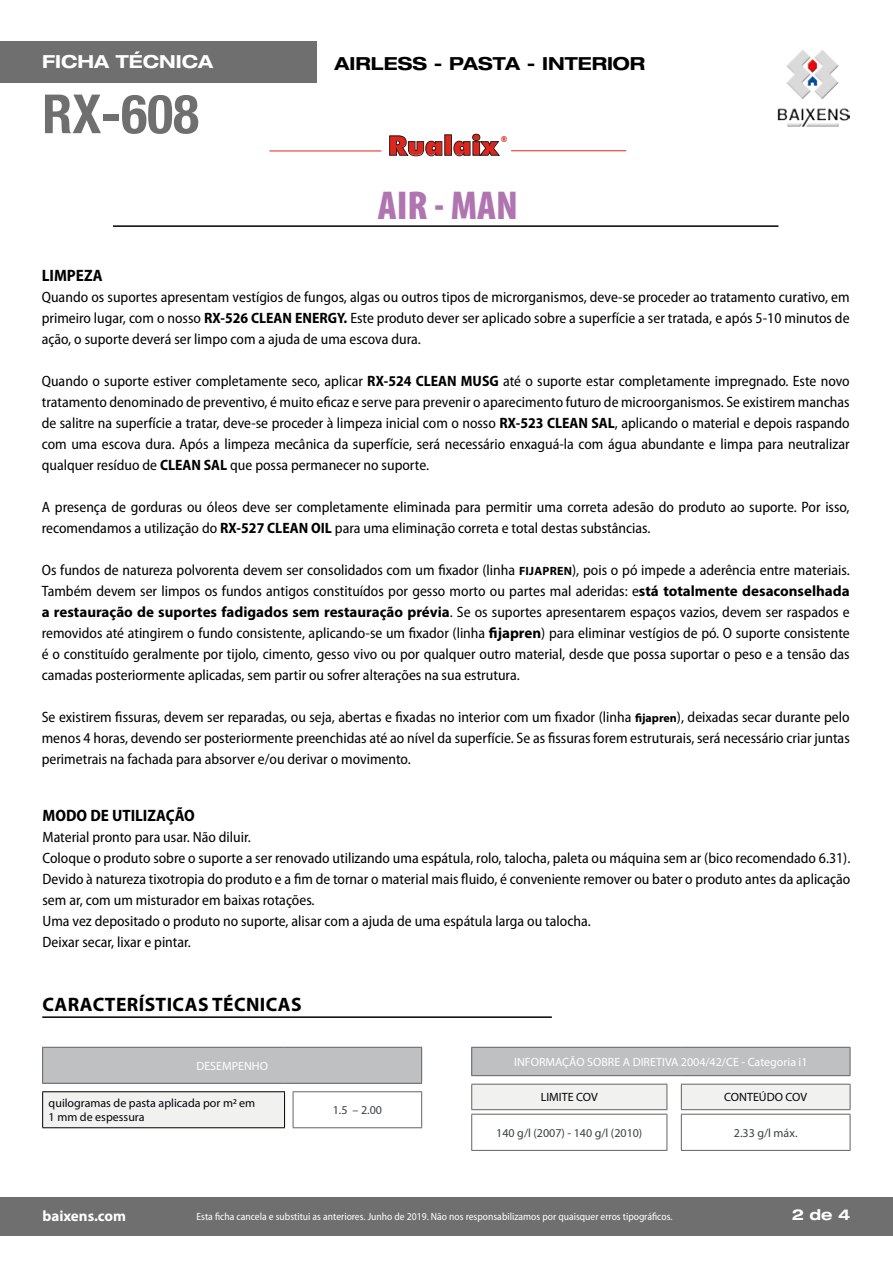
<style>
.page{position:relative;width:893px;height:1263px;background:#fff}
.page>*{position:absolute;margin:0;border:0;box-sizing:border-box;transform-origin:0 0}
.t1{font:700 condensed 54px "Helvetica Neue LT Com";color:#706f6f}
.t2{font:900 condensed 40.5px "Myriad Pro";color:#b075b0}
.t3{font:900 27px "Futura BT";color:#e1251b}
.t4{font:700 19.5px "Myriad Pro";letter-spacing:.02em;color:#000}
.t5{font:700 expanded 18px "Helvetica Neue LT Pro";color:#000}
.t6{font:700 expanded 18px "Helvetica Neue LT Pro";color:#fff}
.t7{font:700 semi-condensed 16.5px "Myriad Pro";color:#000}
.t8{font:semi-condensed 15px/21px "Myriad Pro";color:#000;text-align:justify}
.t9{font:700 15px "Myriad Pro";color:#fff}
.t10{font:700 expanded 15px "Helvetica Neue LT Pro";color:#fff}
.t11{font:12px/14.4px "Myriad Pro";color:#01040a}
.t12{font:12px "Myriad Pro";color:#fff}
.t13{font:12px "Myriad Pro";color:#384044}
.t14{font:semi-condensed 10.5px "Myriad Pro";color:#fff}
.t15{font:900 8.1px "Futura BT";color:#e1251b}
.s1{font-weight:700}
.s2{font-weight:700;font-stretch:normal;font-size:12px}
.s3{font-weight:700;font-stretch:normal}
</style>
<div class="page">
<div style="left:0;top:1196px;width:893px;height:39px;background:#706f6f"></div>
<div style="left:0;top:42px;width:316px;height:41px;background:#706f6f"></div>
<hr style="left:113px;top:225px;width:665px;height:2px;background:#000">
<div style="left:43px;top:1047px;width:379px;height:36px;background:#bec0c2"></div>
<div style="left:43px;top:1092px;width:242px;height:36px;background:#f1f1f0"></div>
<hr style="left:42px;top:1047px;width:243px;height:1px;background:#646363">
<hr style="left:42px;top:1048px;width:1px;height:35px;background:#646363">
<hr style="left:293px;top:1047px;width:129px;height:1px;background:#646363">
<hr style="left:421px;top:1048px;width:1px;height:35px;background:#646363">
<hr style="left:42px;top:1083px;width:243px;height:1px;background:#646363">
<hr style="left:293px;top:1083px;width:129px;height:1px;background:#646363">
<hr style="left:293px;top:1091px;width:129px;height:1px;background:#646363">
<hr style="left:293px;top:1092px;width:1px;height:35px;background:#646363">
<hr style="left:421px;top:1092px;width:1px;height:35px;background:#646363">
<hr style="left:293px;top:1127px;width:129px;height:1px;background:#646363">
<hr style="left:42px;top:1091px;width:243px;height:1px;background:#000">
<hr style="left:42px;top:1092px;width:1px;height:35px;background:#000">
<hr style="left:284px;top:1092px;width:1px;height:35px;background:#000">
<hr style="left:42px;top:1127px;width:243px;height:1px;background:#000">
<div style="left:472px;top:1047px;width:378px;height:29px;background:#bec0c2"></div>
<hr style="left:471px;top:1047px;width:196px;height:1px;background:#646363">
<svg style="left:471px;top:1048px;width:1px;height:27px"></svg>
<svg style="left:667px;top:1047px;width:14px;height:1px"></svg>
<hr style="left:681px;top:1047px;width:169px;height:1px;background:#646363">
<svg style="left:850px;top:1048px;width:1px;height:27px"></svg>
<hr style="left:471px;top:1075px;width:196px;height:1px;background:#646363">
<svg style="left:667px;top:1075px;width:14px;height:1px"></svg>
<hr style="left:681px;top:1075px;width:169px;height:1px;background:#646363">
<svg style="left:471px;top:1084px;width:380px;height:26px"></svg>
<hr style="left:471px;top:1109px;width:196px;height:1px;background:#646363">
<hr style="left:681px;top:1109px;width:169px;height:1px;background:#646363">
<hr style="left:471px;top:1114px;width:196px;height:1px;background:#646363">
<hr style="left:471px;top:1114px;width:1px;height:36px;background:#646363">
<hr style="left:667px;top:1114px;width:1px;height:36px;background:#646363">
<hr style="left:681px;top:1114px;width:169px;height:1px;background:#646363">
<hr style="left:681px;top:1114px;width:1px;height:36px;background:#646363">
<hr style="left:850px;top:1114px;width:1px;height:36px;background:#646363">
<hr style="left:471px;top:1150px;width:196px;height:1px;background:#646363">
<hr style="left:681px;top:1150px;width:169px;height:1px;background:#646363">
<hr style="left:42px;top:1016px;width:510px;height:2px;background:#000">
<hr style="left:511px;top:150px;width:115px;height:1px;background:#e1251b">
<hr style="left:269px;top:151px;width:112px;height:1px;background:#e1251b">
<svg style="left:389px;top:136px;width:53px;height:20px"></svg>
<div style="left:445px;top:135px;width:7px;height:20px;border:1px solid #282024"></div>
<svg style="left:454px;top:134px;width:45px;height:22px"></svg>
<img style="left:777px;top:50px;width:72px;height:77px">
<p class="t6" style="left:42px;top:50px;width:172px">FICHA TÉCNICA</p>
<h1 class="t1" style="left:42px;top:82px;width:158px">RX-608</h1>
<p class="t5" style="left:334px;top:52px;width:312px">AIRLESS - PASTA - INTERIOR</p>
<h3 class="t3" style="left:388px;top:129px;width:112px">Rualaix</h3>
<p class="t15" style="left:501px;top:134px;width:8px">®</p>
<h2 class="t2" style="left:378px;top:183px;width:142px">AIR - MAN</h2>
<p class="t7" style="left:42px;top:266px;width:62px">LIMPEZA</p>
<p class="t8" style="left:42px;top:287px;width:809px">Quando os suportes apresentam vestígios de fungos, algas ou outros tipos de microrganismos, deve-se proceder ao tratamento curativo, em primeiro lugar, com o nosso <span class="s1">RX-526 CLEAN ENERGY.</span> Este produto dever ser aplicado sobre a superfície a ser tratada, e após 5-10 minutos de ação, o suporte deverá ser limpo com a ajuda de uma escova dura.</p>
<p class="t8" style="left:42px;top:371px;width:809px">Quando o suporte estiver completamente seco, aplicar <span class="s1">RX-524 CLEAN MUSG</span> até o suporte estar completamente impregnado. Este novo tratamento denominado de preventivo, é muito eficaz e serve para prevenir o aparecimento futuro de microorganismos. Se existirem manchas de salitre na superfície a tratar, deve-se proceder à limpeza inicial com o nosso <span class="s1">RX-523 CLEAN SAL</span>, aplicando o material e depois raspando com uma escova dura. Após a limpeza mecânica da superfície, será necessário enxaguá-la com água abundante e limpa para neutralizar qualquer resíduo de <span class="s1">CLEAN SAL</span> que possa permanecer no suporte.</p>
<p class="t8" style="left:42px;top:497px;width:809px">A presença de gorduras ou óleos deve ser completamente eliminada para permitir uma correta adesão do produto ao suporte. Por isso, recomendamos a utilização do <span class="s1">RX-527 CLEAN OIL</span> para uma eliminação correta e total destas substâncias.</p>
<p class="t8" style="left:42px;top:560px;width:809px">Os fundos de natureza polvorenta devem ser consolidados com um fixador (linha <span class="s2">FIJAPREN</span>), pois o pó impede a aderência entre materiais.<br>Também devem ser limpos os fundos antigos constituídos por gesso morto ou partes mal aderidas: e<span class="s3">stá totalmente desaconselhada a restauração de suportes fadigados sem restauração prévia</span>. Se os suportes apresentarem espaços vazios, devem ser raspados e removidos até atingirem o fundo consistente, aplicando-se um fixador (linha <span class="s3">fijapren</span>) para eliminar vestígios de pó. O suporte consistente é o constituído geralmente por tijolo, cimento, gesso vivo ou por qualquer outro material, desde que possa suportar o peso e a tensão das camadas posteriormente aplicadas, sem partir ou sofrer alterações na sua estrutura.</p>
<p class="t8" style="left:42px;top:707px;width:809px">Se existirem fissuras, devem ser reparadas, ou seja, abertas e fixadas no interior com um fixador (linha <span class="s2">fijapren</span>), deixadas secar durante pelo menos 4 horas, devendo ser posteriormente preenchidas até ao nível da superfície. Se as fissuras forem estruturais, será necessário criar juntas perimetrais na fachada para absorver e/ou derivar o movimento.</p>
<p class="t7" style="left:43px;top:806px;width:154px">MODO DE UTILIZAÇÃO</p>
<p class="t8" style="left:43px;top:826px;width:809px;text-align:left">Material pronto para usar. Não diluir.<br>Coloque o produto sobre o suporte a ser renovado utilizando uma espátula, rolo, talocha, paleta ou máquina sem ar (bico recomendado 6.31).<br>Devido à natureza tixotropia do produto e a fim de tornar o material mais fluido, é conveniente remover ou bater o produto antes da aplicação sem ar, com um misturador em baixas rotações.<br>Uma vez depositado o produto no suporte, alisar com a ajuda de uma espátula larga ou talocha.<br>Deixar secar, lixar e pintar.</p>
<h3 class="t4" style="left:42px;top:992px;width:261px">CARACTERÍSTICAS TÉCNICAS</h3>
<p class="t12" style="left:196px;top:1058px;width:73px">DESEMPENHO</p>
<p class="t11" style="left:49px;top:1096px;width:208px">quilogramas de pasta aplicada por m2 em<br>1 mm de espessura</p>
<p class="t13" style="left:333px;top:1103px;width:51px">1.5 – 2.00</p>
<p class="t12" style="left:514px;top:1054px;width:295px">INFORMAÇÃO SOBRE A DIRETIVA 2004/42/CE - Categoria i1</p>
<p class="t11" style="left:541px;top:1090px;width:59px">LIMITE COV</p>
<p class="t11" style="left:724px;top:1090px;width:84px">CONTEÚDO COV</p>
<p class="t13" style="left:496px;top:1125px;width:148px">140 g/l (2007) - 140 g/l (2010)</p>
<p class="t13" style="left:734px;top:1125px;width:65px">2.33 g/l máx.</p>
<p class="t9" style="left:43px;top:1206px;width:85px">baixens.com</p>
<p class="t14" style="left:196px;top:1211px;width:478px">Esta ficha cancela e substitui as anteriores. Junho de 2019. Não nos responsabilizamos por quaisquer erros tipográficos.</p>
<p class="t10" style="left:792px;top:1205px;width:60px">2 de 4</p>
</div>
